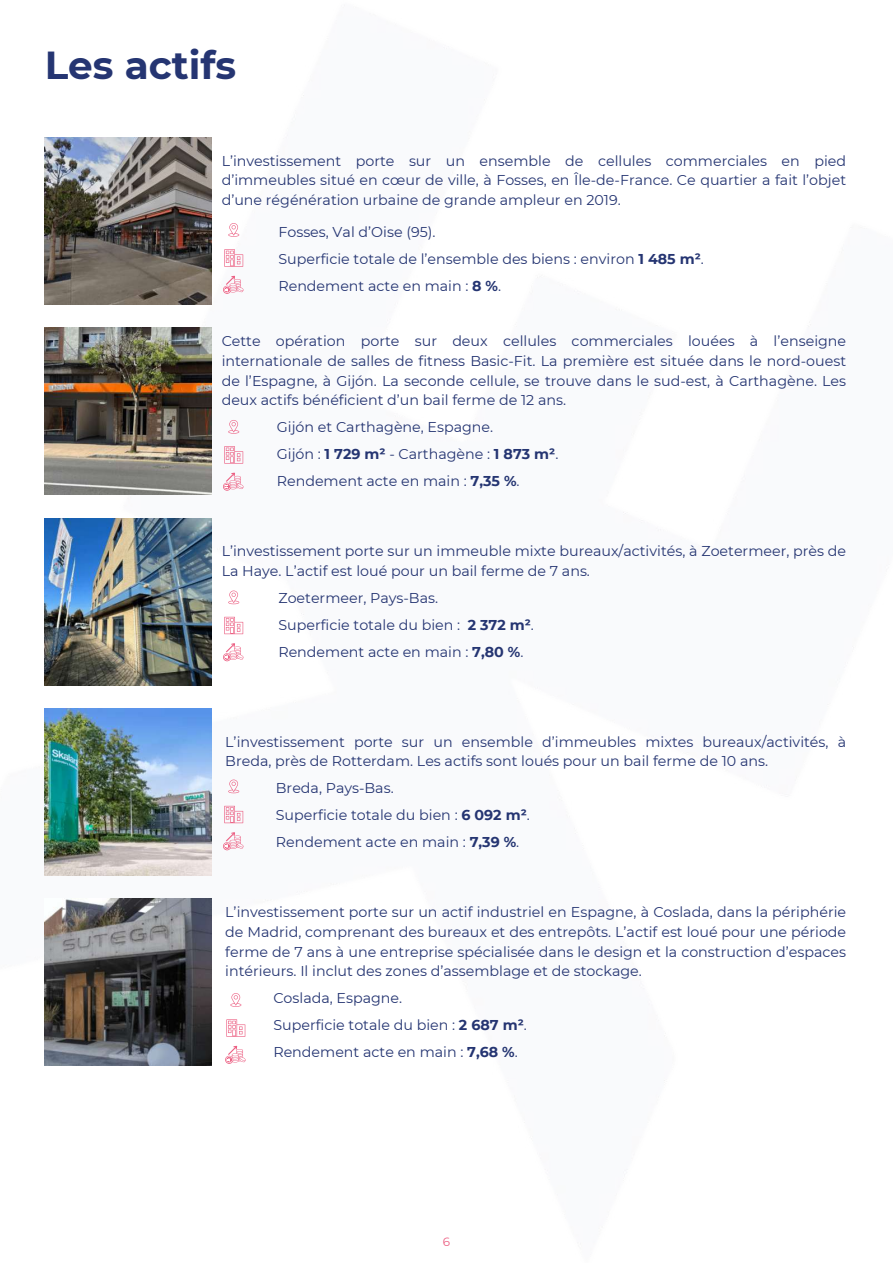
<style>
.page{position:relative;width:893px;height:1263px;background:#fff}
.page>*{position:absolute;margin:0;border:0;box-sizing:border-box;transform-origin:0 0}
.t1{font:700 39px "Montserrat";color:#253572}
.t2{font:14.25px/19.6px "Montserrat";color:#253572}
.t3{font:12px "Montserrat";color:#ec6083}
.s1{font-weight:700}
</style>
<div class="page">
<svg style="left:224px;top:472px;width:20px;height:18px"></svg>
<svg style="left:228px;top:420px;width:11px;height:13px"></svg>
<svg style="left:224px;top:446px;width:19px;height:18px"></svg>
<svg style="left:224px;top:275px;width:20px;height:18px"></svg>
<svg style="left:228px;top:223px;width:11px;height:14px"></svg>
<svg style="left:224px;top:249px;width:19px;height:18px"></svg>
<svg style="left:224px;top:643px;width:20px;height:17px"></svg>
<svg style="left:228px;top:590px;width:11px;height:14px"></svg>
<svg style="left:224px;top:617px;width:19px;height:17px"></svg>
<svg style="left:224px;top:832px;width:20px;height:17px"></svg>
<svg style="left:228px;top:779px;width:11px;height:14px"></svg>
<svg style="left:224px;top:806px;width:19px;height:17px"></svg>
<svg style="left:226px;top:1045px;width:20px;height:18px"></svg>
<svg style="left:230px;top:993px;width:11px;height:13px"></svg>
<svg style="left:226px;top:1019px;width:19px;height:18px"></svg>
<img style="left:45px;top:137px;width:167px;height:167px">
<img style="left:45px;top:328px;width:167px;height:167px">
<img style="left:45px;top:518px;width:167px;height:167px">
<img style="left:45px;top:708px;width:167px;height:167px">
<img style="left:45px;top:899px;width:167px;height:167px">
<h1 class="t1" style="left:45px;top:41px;width:193px">Les actifs</h1>
<p class="t2" style="left:222px;top:151px;width:626px;text-align:justify">L’investissement porte sur un ensemble de cellules commerciales en pied d’immeubles situé en cœur de ville, à Fosses, en Île-de-France. Ce quartier a fait l’objet d’une régénération urbaine de grande ampleur en 2019.</p>
<p class="t2" style="left:278px;top:219px;width:427px;line-height:27px">Fosses, Val d’Oise (95).<br>Superficie totale de l’ensemble des biens : environ <span class="s1">1 485 m²</span>.<br>Rendement acte en main : <span class="s1">8 %</span>.</p>
<p class="t2" style="left:222px;top:331px;width:626px;text-align:justify">Cette opération porte sur deux cellules commerciales louées à l’enseigne internationale de salles de fitness Basic-Fit. La première est située dans le nord-ouest de l’Espagne, à Gijón. La seconde cellule, se trouve dans le sud-est, à Carthagène. Les deux actifs bénéficient d’un bail ferme de 12 ans.</p>
<p class="t2" style="left:277px;top:414px;width:283px;line-height:27.1px">Gijón et Carthagène, Espagne.<br>Gijón : <span class="s1">1 729 m²</span> - Carthagène : <span class="s1">1 873 m²</span>.<br>Rendement acte en main : <span class="s1">7,35 %</span>.</p>
<p class="t2" style="left:222px;top:541px;width:626px">L’investissement porte sur un immeuble mixte bureaux/activités, à Zoetermeer, près de<br>La Haye. L’actif est loué pour un bail ferme de 7 ans.</p>
<p class="t2" style="left:278px;top:584px;width:257px;line-height:27px">Zoetermeer, Pays-Bas.<br>Superficie totale du bien : <span class="s1">2 372 m²</span>.<br>Rendement acte en main : <span class="s1">7,80 %</span>.</p>
<p class="t2" style="left:225px;top:732px;width:622px">L’investissement porte sur un ensemble d’immeubles mixtes bureaux/activités, à<br>Breda, près de Rotterdam. Les actifs sont loués pour un bail ferme de 10 ans.</p>
<p class="t2" style="left:276px;top:775px;width:255px;line-height:27px">Breda, Pays-Bas.<br>Superficie totale du bien : <span class="s1">6 092 m²</span>.<br>Rendement acte en main : <span class="s1">7,39 %</span>.</p>
<p class="t2" style="left:225px;top:902px;width:622px;text-align:justify">L’investissement porte sur un actif industriel en Espagne, à Coslada, dans la périphérie de Madrid, comprenant des bureaux et des entrepôts. L’actif est loué pour une période ferme de 7 ans à une entreprise spécialisée dans le design et la construction d’espaces intérieurs. Il inclut des zones d’assemblage et de stockage.</p>
<p class="t2" style="left:273px;top:985px;width:255px;line-height:27px">Coslada, Espagne.<br>Superficie totale du bien : <span class="s1">2 687 m²</span>.<br>Rendement acte en main : <span class="s1">7,68 %</span>.</p>
<p class="t3" style="left:443px;top:1234px;width:9px">6</p>
</div>
